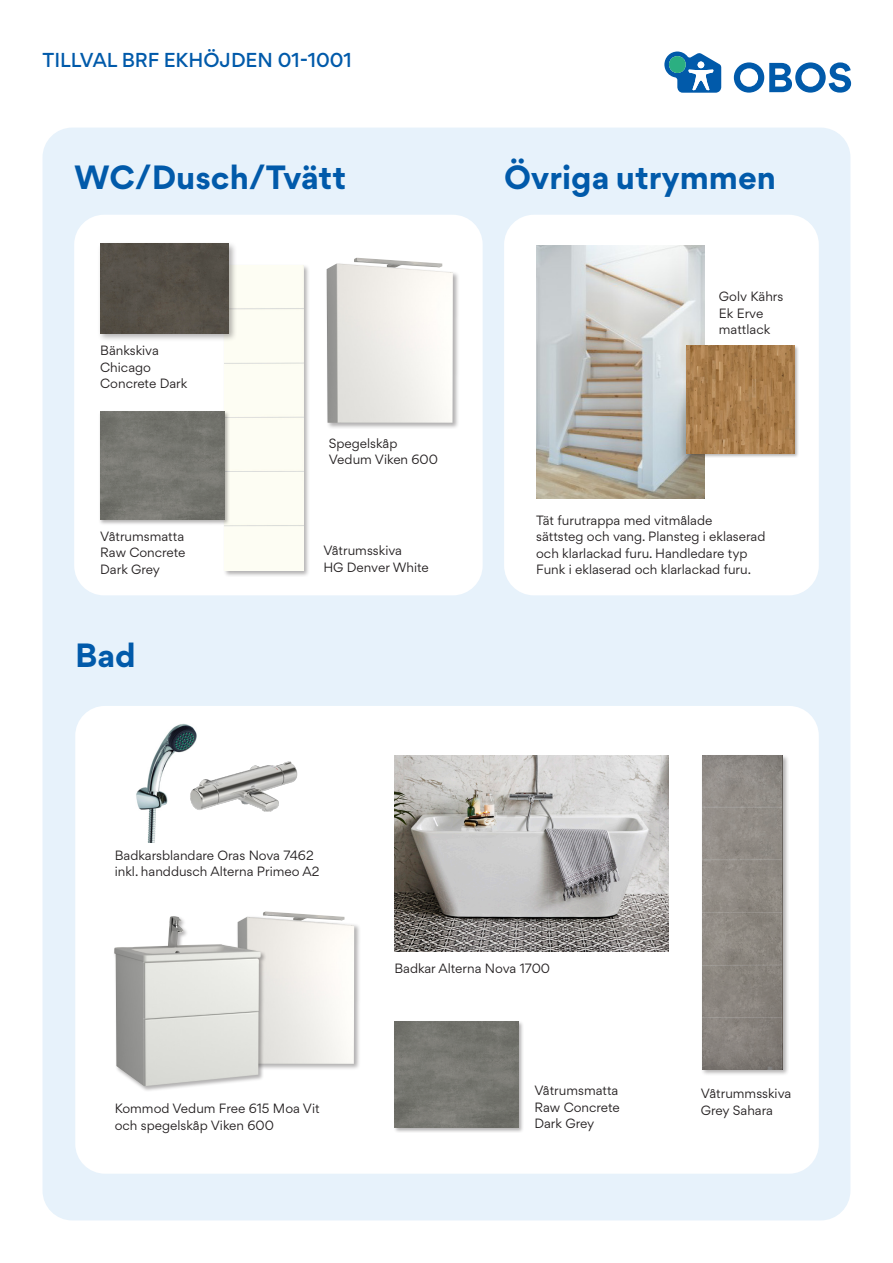
<style>
.page{position:relative;width:893px;height:1263px;background:#fff}
.page>*{position:absolute;margin:0;border:0;box-sizing:border-box;transform-origin:0 0}
.Rubrik_insida_blå_ut{font:700 30px "Gordita";color:#015aaa}
.Underrubrik_insida_b{font:500 18px "Gordita";color:#015aaa}
.t1{font:12px/16.5px "Gordita";color:#231f20}
</style>
<div class="page">
<div style="left:43px;top:128px;width:807px;height:1092px;background:#e7f2fb;border-radius:30px"></div>
<div style="left:74px;top:215px;width:409px;height:380px;background:#fff;border-radius:30px"></div>
<div style="left:504px;top:215px;width:315px;height:380px;background:#fff;border-radius:30px"></div>
<div style="left:75px;top:706px;width:744px;height:468px;background:#fff;border-radius:30px"></div>
<div style="left:223px;top:264px;width:87px;height:313px;background:#231f20;opacity:.35"></div>
<div style="left:224px;top:266px;width:79px;height:305px;background:#fdfdf3"></div>
<div style="left:236px;top:915px;width:125px;height:155px;background:#231f20;opacity:.35"></div>
<img style="left:266px;top:917px;width:88px;height:147px">
<img style="left:263px;top:911px;width:82px;height:9px">
<div style="left:701px;top:754px;width:88px;height:322px;background:#231f20;opacity:.35"></div>
<img style="left:702px;top:756px;width:81px;height:314px">
<div style="left:113px;top:915px;width:153px;height:177px;background:#231f20;opacity:.35"></div>
<img style="left:114px;top:916px;width:147px;height:170px">
<div style="left:393px;top:1020px;width:131px;height:113px;background:#231f20;opacity:.35"></div>
<img style="left:394px;top:1021px;width:125px;height:107px">
<img style="left:536px;top:246px;width:168px;height:252px">
<div style="left:686px;top:345px;width:113px;height:113px;background:#231f20;opacity:.35"></div>
<img style="left:686px;top:346px;width:108px;height:107px">
<div style="left:97px;top:241px;width:140px;height:101px;background:#231f20;opacity:.35"></div>
<div style="left:100px;top:244px;width:129px;height:89px;background:#555047"></div>
<div style="left:99px;top:410px;width:131px;height:115px;background:#231f20;opacity:.35"></div>
<img style="left:100px;top:412px;width:125px;height:108px">
<img style="left:394px;top:756px;width:274px;height:195px">
<img style="left:136px;top:724px;width:61px;height:118px">
<img style="left:185px;top:756px;width:113px;height:61px">
<div style="left:325px;top:262px;width:135px;height:167px;background:#231f20;opacity:.35"></div>
<img style="left:327px;top:263px;width:126px;height:160px">
<img style="left:354px;top:258px;width:88px;height:10px">
<svg style="left:734px;top:62px;width:117px;height:31px"></svg>
<svg style="left:664px;top:52px;width:57px;height:41px"></svg>
<div style="left:669px;top:56px;width:17px;height:17px;background:#2baf81;border-radius:50%"></div>
<p class="Underrubrik_insida_b" style="left:43px;top:47px;width:311px">TILLVAL BRF EKHÖJDEN 01-1001</p>
<p class="Rubrik_insida_blå_ut" style="left:74px;top:154px;width:273px">WC/Dusch/Tvätt</p>
<p class="Rubrik_insida_blå_ut" style="left:504px;top:154px;width:273px">Övriga utrymmen</p>
<p class="t1" style="left:100px;top:342px;width:60px">Bänkskiva</p>
<p class="t1" style="left:100px;top:359px;width:89px">Chicago<br>Concrete Dark</p>
<p class="t1" style="left:100px;top:527px;width:85px">Våtrumsmatta</p>
<p class="t1" style="left:100px;top:544px;width:87px">Raw Concrete</p>
<p class="t1" style="left:100px;top:560px;width:61px">Dark Grey</p>
<p class="Rubrik_insida_blå_ut" style="left:75px;top:632px;width:62px">Bad</p>
<p class="t1" style="left:329px;top:435px;width:70px">Spegelskåp</p>
<p class="t1" style="left:329px;top:451px;width:111px">Vedum Viken 600</p>
<p class="t1" style="left:323px;top:542px;width:107px">Våtrumsskiva<br>HG Denver White</p>
<p class="t1" style="left:115px;top:847px;width:200px">Badkarsblandare Oras Nova 7462</p>
<p class="t1" style="left:115px;top:863px;width:206px">inkl. handdusch Alterna Primeo A2</p>
<p class="t1" style="left:719px;top:288px;width:66px">Golv Kährs<br>Ek Erve mattlack</p>
<p class="t1" style="left:536px;top:512px;width:178px">Tät furutrappa med vitmålade</p>
<p class="t1" style="left:536px;top:528px;width:231px">sättsteg och vang. Plansteg i eklaserad</p>
<p class="t1" style="left:536px;top:545px;width:213px">och klarlackad furu. Handledare typ</p>
<p class="t1" style="left:536px;top:561px;width:216px">Funk i eklaserad och klarlackad furu.</p>
<p class="t1" style="left:115px;top:1100px;width:206px">Kommod Vedum Free 615 Moa Vit</p>
<p class="t1" style="left:115px;top:1117px;width:161px">och spegelskåp Viken 600</p>
<p class="t1" style="left:394px;top:959px;width:157px">Badkar Alterna Nova 1700</p>
<p class="t1" style="left:534px;top:1082px;width:85px">Våtrumsmatta</p>
<p class="t1" style="left:534px;top:1099px;width:87px">Raw Concrete</p>
<p class="t1" style="left:534px;top:1115px;width:61px">Dark Grey</p>
<p class="t1" style="left:701px;top:1085px;width:92px">Våtrummsskiva</p>
<p class="t1" style="left:701px;top:1101px;width:74px">Grey Sahara</p>
</div>
